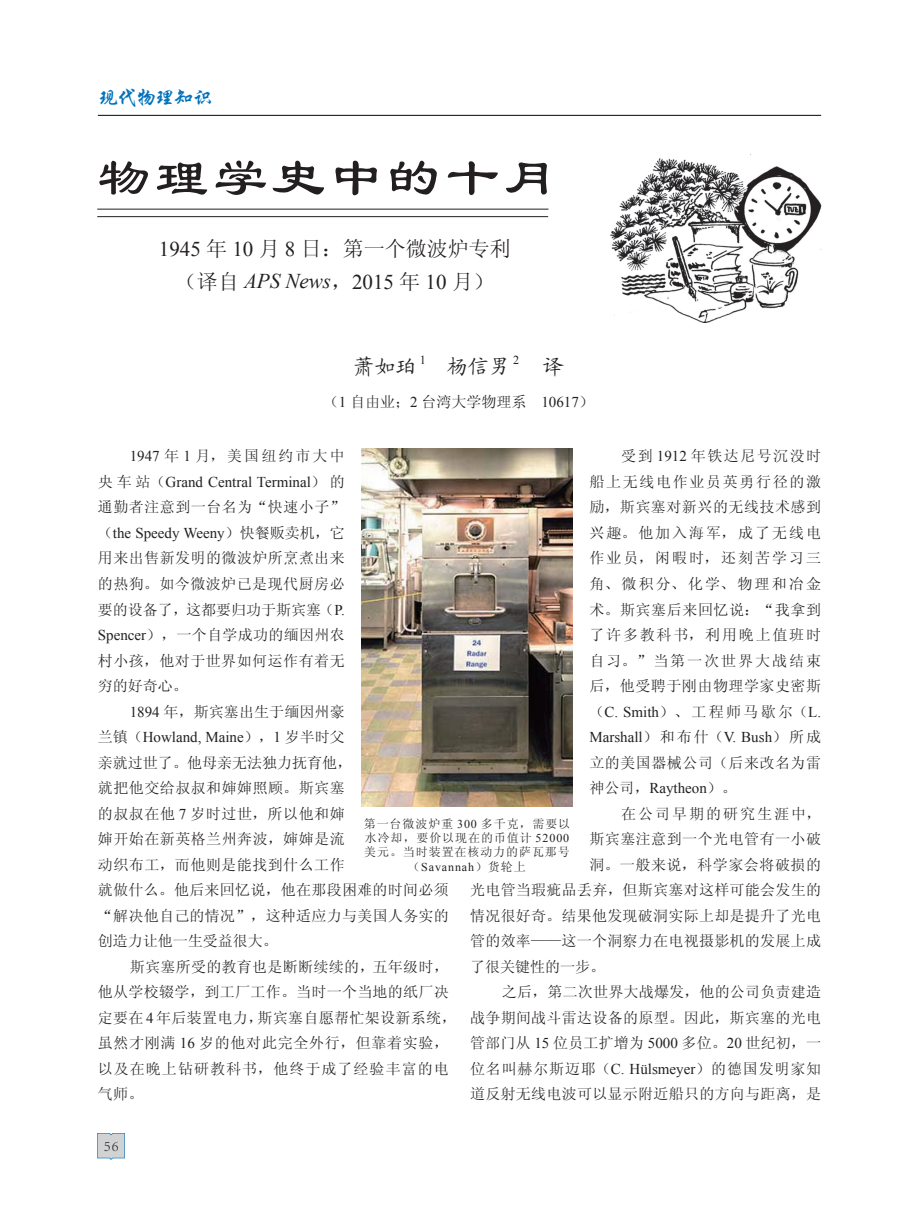
<style>
.page{position:relative;width:919px;height:1217px;background:#fff}
.page>*{position:absolute;margin:0;border:0;box-sizing:border-box;transform-origin:0 0}
.t1{font:54px "Li Su";letter-spacing:.075em;color:#231f20}
.t2{font:21px/33px "Sim Sun";color:#231f20;text-align:center}
.t3{font:21px "Kai Ti GB2312";color:#231f20}
.t4{font:21px "FZXKK GBK1 0";letter-spacing:-.1em;color:#0072bc}
.t5{font:15px/25.5px "Sim Sun";letter-spacing:.02em;color:#231f20;text-align:justify}
.t6{font:15px "Times New Roman";color:#231f20}
.t7{font:15px "Sim Sun";color:#231f20}
.t8{font:15px "Sim Sun";letter-spacing:.055em;color:#231f20}
.t9{font:15px "Sim Sun";letter-spacing:.14em;color:#231f20}
.t10{font:15px "Sim Sun";letter-spacing:.13em;color:#231f20}
.t11{font:300 15px "Adobe Song Std";color:#231f20}
.t12{font:12.3px "Times New Roman";color:#231f20}
.t13{font:12px/14.4px "Sim Sun";letter-spacing:.075em;color:#231f20;text-align:justify}
.t14{font:12px "Times New Roman";letter-spacing:.075em;color:#231f20}
.s1{font-family:"Times New Roman"}
.s2{font-family:"Times New Roman";font-style:italic}
.s3{font-family:"Sim Sun"}
</style>
<div class="page">
<hr style="left:98px;top:115px;width:723px;height:1px;background:#231f20">
<img style="left:98px;top:1133px;width:27px;height:26px">
<hr style="left:97px;top:209px;width:451px;height:1px;background:#231f20">
<hr style="left:97px;top:216px;width:451px;height:1px;background:#231f20">
<img style="left:610px;top:154px;width:211px;height:168px">
<img style="left:362px;top:448px;width:210px;height:358px">
<h2 class="t4" style="left:98px;top:87px;width:117px">现代物理知识</h2>
<h1 class="t1" style="left:97px;top:149px;width:462px">物理学史中的十月</h1>
<h2 class="t2" style="left:159px;top:232px;width:353px"><span class="s1">1945</span> 年 <span class="s1">10</span> 月 <span class="s1">8</span> 日：第一个微波炉专利（译自 <span class="s2">APS News</span>，<span class="s1">2015</span> 年 <span class="s1">10</span> 月）</h2>
<h2 class="t3" style="left:353px;top:356px;width:64px">萧如珀</h2>
<p class="t12" style="left:419px;top:351px;width:8px">1</p>
<h2 class="t3" style="left:447px;top:356px;width:64px">杨信男</h2>
<p class="t12" style="left:513px;top:351px;width:8px">2</p>
<h2 class="t3" style="left:543px;top:356px;width:22px">译</h2>
<p class="t7" style="left:324px;top:394px;width:271px">（<span class="s1">1</span> 自由业；<span class="s1">2</span> 台湾大学物理系 <span class="s1">10617</span>）</p>
<p class="t9" style="left:130px;top:448px;width:216px"><span class="s1">1947</span> 年 <span class="s1">1</span> 月，美国纽约市大中</p>
<p class="t6" style="left:98px;top:471px;width:248px"><span class="s3">央车站（</span>Grand Central Terminal<span class="s3">）的</span></p>
<p class="t5" style="left:98px;top:494px;width:248px">通勤者注意到一台名为“快速小子”</p>
<p class="t6" style="left:98px;top:522px;width:248px"><span class="s3">（</span>the Speedy Weeny<span class="s3">）快餐贩卖机，它</span></p>
<p class="t5" style="left:98px;top:545px;width:248px">用来出售新发明的微波炉所烹煮出来的热狗。如今微波炉已是现代厨房必要的设备了，这都要归功于斯宾塞（<span class="s1">P.<br>Spencer</span>），一个自学成功的缅因州农村小孩，他对于世界如何运作有着无穷的好奇心。</p>
<p class="t5" style="left:130px;top:698px;width:216px"><span class="s1">1894</span> 年，斯宾塞出生于缅因州豪</p>
<p class="t6" style="left:98px;top:726px;width:248px"><span class="s3">兰镇（</span>Howland, Maine<span class="s3">），</span>1 <span class="s3">岁半时父</span></p>
<p class="t5" style="left:98px;top:749px;width:352px;text-align:left">亲就过世了。他母亲无法独力抚育他，<br>就把他交给叔叔和婶婶照顾。斯宾塞<br>的叔叔在他 <span class="s1">7</span> 岁时过世，所以他和婶<br>婶开始在新英格兰州奔波，婶婶是流<br>动织布工，而他则是能找到什么工作<br>就做什么。他后来回忆说，他在那段困难的时间必须“解决他自己的情况”，这种适应力与美国人务实的创造力让他一生受益很大。</p>
<p class="t5" style="left:98px;top:953px;width:360px;text-align:left;text-indent:32px">斯宾塞所受的教育也是断断续续的，五年级时，他从学校辍学，到工厂工作。当时一个当地的纸厂决定要在 <span class="s1">4</span> 年后装置电力，斯宾塞自愿帮忙架设新系统，虽然才刚满 <span class="s1">16</span> 岁的他对此完全外行，但靠着实验，以及在晚上钻研教科书，他终于成了经验丰富的电气师。</p>
<p class="t5" style="left:589px;top:443px;width:233px;text-indent:32px">受到 <span class="s1">1912</span> 年铁达尼号沉没时船上无线电作业员英勇行径的激励，斯宾塞对新兴的无线技术感到兴趣。他加入海军，成了无线电作业员，闲暇时，还刻苦学习三角、微积分、化学、物理和冶金术。斯宾塞后来回忆说：“我拿到了许多教科书，利用晚上值班时自习。”当第一次世界大战结束后，他受聘于刚由物理学家史密斯（<span class="s1">C. Smith</span>）、工程师马歇尔（<span class="s1">L.</span></p>
<p class="t6" style="left:589px;top:726px;width:233px">Marshall<span class="s3">）和布什（</span>V. Bush<span class="s3">）所成</span></p>
<p class="t5" style="left:589px;top:749px;width:233px">立的美国器械公司（后来改名为雷</p>
<p class="t6" style="left:589px;top:777px;width:149px"><span class="s3">神公司，</span>Raytheon<span class="s3">）。</span></p>
<p class="t10" style="left:621px;top:805px;width:201px">在公司早期的研究生涯中，</p>
<p class="t5" style="left:589px;top:825px;width:233px">斯宾塞注意到一个光电管有一小破</p>
<p class="t5" style="left:589px;top:851px;width:233px">洞。一般来说，科学家会将破损的</p>
<p class="t5" style="left:470px;top:876px;width:352px">光电管当瑕疵品丢弃，但斯宾塞对这样可能会发生的</p>
<p class="t5" style="left:470px;top:902px;width:352px">情况很好奇。结果他发现破洞实际上却是提升了光电</p>
<p class="t5" style="left:470px;top:927px;width:352px">管的效率——这一个洞察力在电视摄影机的发展上成</p>
<p class="t7" style="left:470px;top:958px;width:136px">了很关键性的一步。</p>
<p class="t5" style="left:502px;top:978px;width:320px">之后，第二次世界大战爆发，他的公司负责建造</p>
<p class="t5" style="left:470px;top:1004px;width:352px">战争期间战斗雷达设备的原型。因此，斯宾塞的光电</p>
<p class="t5" style="left:470px;top:1029px;width:352px">管部门从 <span class="s1">15</span> 位员工扩增为 <span class="s1">5000</span> 多位。<span class="s1">20</span> 世纪初，一</p>
<p class="t8" style="left:470px;top:1060px;width:352px">位名叫赫尔斯迈耶（<span class="s1">C. Hülsmeyer</span>）的德国发明家知</p>
<p class="t5" style="left:470px;top:1080px;width:352px">道反射无线电波可以显示附近船只的方向与距离，是</p>
<p class="t13" style="left:364px;top:815px;width:208px">第一台微波炉重 <span class="s1">300</span> 多千克，需要以水冷却，要价以现在的币值计 <span class="s1">52000</span>美元。当时装置在核动力的萨瓦那号</p>
<p class="t14" style="left:408px;top:858px;width:119px"><span class="s3">（</span>Savannah<span class="s3">）货轮上</span></p>
<p class="t11" style="left:104px;top:1136px;width:16px">56</p>
</div>
